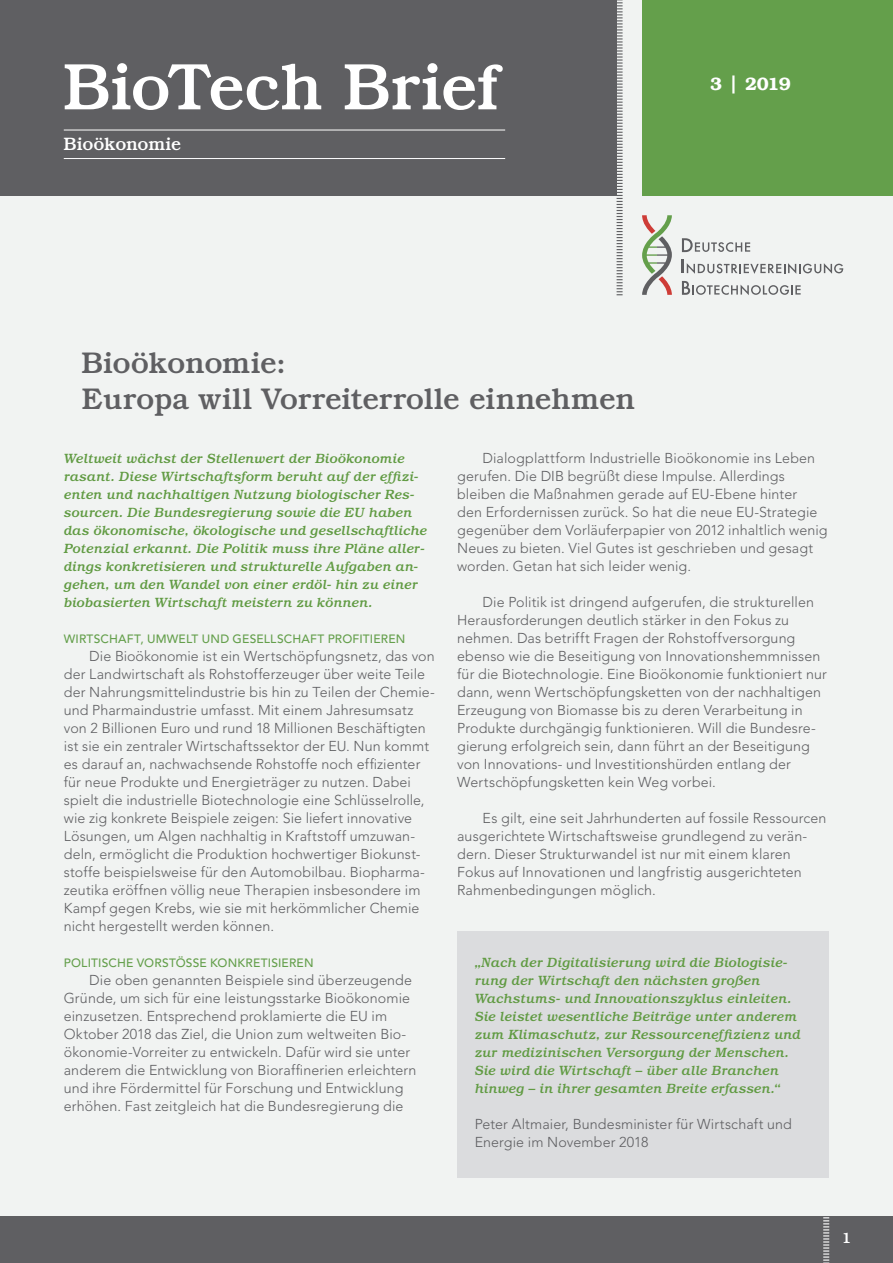
<style>
.page{position:relative;width:893px;height:1263px;background:#f1f3f2}
.page>*{position:absolute;margin:0;border:0;box-sizing:border-box;transform-origin:0 0}
.t1{font:500 66px "Bookman Std";letter-spacing:-.02em;color:#fff}
.t2{font:500 30px/36px "Bookman Std";letter-spacing:-.01em;color:#5f5f62}
.t3{font:500 18px "Bookman Std";letter-spacing:-.015em;color:#fff}
.t4{font:600 18px "Bookman Std";color:#fff}
.t5{font:500 15px "Bookman Std";color:#fff}
.t6{font:300 14.25px/18px "Avenir LT Std";letter-spacing:.01em;color:#5f5f62}
.t7{font:italic 500 13.5px/18px "Bookman";letter-spacing:.005em;color:#619b43}
.t8{font:500 12px "Avenir LT Std";letter-spacing:.015em;color:#649f4b}
</style>
<div class="page">
<div style="left:0;top:1216px;width:893px;height:47px;background:#5f5f62"></div>
<div style="left:0;top:0;width:617px;height:196px;background:#5f5f62"></div>
<div style="left:642px;top:0;width:251px;height:196px;background:#649f4b"></div>
<svg style="left:617px;top:0;width:6px;height:295px"></svg>
<hr style="left:64px;top:130px;width:441px;height:1px;background:#fff">
<hr style="left:64px;top:158px;width:441px;height:1px;background:#fff">
<svg style="left:823px;top:1217px;width:6px;height:46px"></svg>
<svg style="left:682px;top:281px;width:119px;height:14px"></svg>
<svg style="left:682px;top:259px;width:161px;height:15px"></svg>
<svg style="left:682px;top:238px;width:68px;height:14px"></svg>
<svg style="left:642px;top:215px;width:30px;height:80px"></svg>
<div style="left:458px;top:932px;width:371px;height:246px;background:#dbdcde"></div>
<h1 class="t1" style="left:64px;top:48px;width:436px">BioTech Brief</h1>
<p class="t3" style="left:64px;top:134px;width:119px">Bioökonomie</p>
<p class="t4" style="left:710px;top:73px;width:82px">3 | 2019</p>
<h2 class="t2" style="left:82px;top:345px;width:555px">Bioökonomie:<br>Europa will Vorreiterrolle einnehmen</h2>
<p class="t7" style="left:64px;top:449px;width:365px">Weltweit wächst der Stellenwert der Bioökonomie rasant. Diese Wirtschaftsform beruht auf der effizi&shy;enten und nachhaltigen Nutzung biologischer Res&shy;sourcen. Die Bundesregierung sowie die EU haben das ökonomische, ökologische und gesellschaftliche Potenzial erkannt. Die Politik muss ihre Pläne aller&shy;dings konkretisieren und strukturelle Aufgaben an&shy;gehen, um den Wandel von einer erdöl- hin zu einer biobasierten Wirtschaft meistern zu können.</p>
<p class="t8" style="left:64px;top:632px;width:343px">WIRTSCHAFT, UMWELT UND GESELLSCHAFT PROFITIEREN</p>
<p class="t6" style="left:64px;top:647px;width:373px;text-indent:26px">Die Bioökonomie ist ein Wertschöpfungsnetz, das von der Landwirtschaft als Rohstofferzeuger über weite Teile der Nahrungsmittelindustrie bis hin zu Teilen der Chemie&shy;und Pharmaindustrie umfasst. Mit einem Jahresumsatz von 2 Billionen Euro und rund 18 Millionen Beschäftigten ist sie ein zentraler Wirtschaftssektor der EU. Nun kommt es darauf an, nachwachsende Rohstoffe noch effizienter für neue Produkte und Energieträger zu nutzen. Dabei spielt die industrielle Biotechnologie eine Schlüsselrolle, wie zig konkrete Beispiele zeigen: Sie liefert innovative Lösungen, um Algen nachhaltig in Kraftstoff umzuwan&shy;deln, ermöglicht die Produktion hochwertiger Biokunst&shy;stoffe beispielsweise für den Automobilbau. Biopharma&shy;zeutika eröffnen völlig neue Therapien insbesondere im Kampf gegen Krebs, wie sie mit herkömmlicher Chemie nicht hergestellt werden können.</p>
<p class="t8" style="left:64px;top:956px;width:251px">POLITISCHE VORSTÖSSE KONKRETISIEREN</p>
<p class="t6" style="left:64px;top:971px;width:354px;text-indent:26px">Die oben genannten Beispiele sind überzeugende Gründe, um sich für eine leistungsstarke Bioökonomie einzusetzen. Entsprechend proklamierte die EU im Oktober 2018 das Ziel, die Union zum weltweiten Bio&shy;ökonomie-Vorreiter zu entwickeln. Dafür wird sie unter anderem die Entwicklung von Bioraffinerien erleichtern und ihre Fördermittel für Forschung und Entwicklung erhöhen. Fast zeitgleich hat die Bundesregierung die</p>
<p class="t6" style="left:457px;top:449px;width:372px;text-indent:26px">Dialogplattform Industrielle Bioökonomie ins Leben gerufen. Die DIB begrüßt diese Impulse. Allerdings bleiben die Maßnahmen gerade auf EU-Ebene hinter<br>den Erfordernissen zurück. So hat die neue EU-Strategie gegenüber dem Vorläuferpapier von 2012 inhaltlich wenig Neues zu bieten. Viel Gutes ist geschrieben und gesagt worden. Getan hat sich leider wenig.</p>
<p class="t6" style="left:457px;top:593px;width:371px;text-indent:26px">Die Politik ist dringend aufgerufen, die strukturellen Herausforderungen deutlich stärker in den Fokus zu nehmen. Das betrifft Fragen der Rohstoffversorgung ebenso wie die Beseitigung von Innovationshemmnissen für die Biotechnologie. Eine Bioökonomie funktioniert nur dann, wenn Wertschöpfungsketten von der nachhaltigen Erzeugung von Biomasse bis zu deren Verarbeitung in Produkte durchgängig funktionieren. Will die Bundesre&shy;gierung erfolgreich sein, dann führt an der Beseitigung von Innovations- und Investitionshürden entlang der Wertschöpfungsketten kein Weg vorbei.</p>
<p class="t6" style="left:457px;top:809px;width:371px;text-indent:26px">Es gilt, eine seit Jahrhunderten auf fossile Ressourcen ausgerichtete Wirtschaftsweise grundlegend zu verän&shy;dern. Dieser Strukturwandel ist nur mit einem klaren Fokus auf Innovationen und langfristig ausgerichteten Rahmenbedingungen möglich.</p>
<p class="t7" style="left:475px;top:953px;width:327px">„Nach der Digitalisierung wird die Biologisie&shy;rung der Wirtschaft den nächsten großen Wachstums- und Innovationszyklus einleiten.<br>Sie leistet wesentliche Beiträge unter anderem zum Klimaschutz, zur Ressourceneffizienz und zur medizinischen Versorgung der Menschen.<br>Sie wird die Wirtschaft – über alle Branchen hinweg – in ihrer gesamten Breite erfassen.“</p>
<p class="t6" style="left:475px;top:1115px;width:319px">Peter Altmaier, Bundesminister für Wirtschaft und<br>Energie im November 2018</p>
<p class="t5" style="left:842px;top:1229px;width:11px">1</p>
</div>
